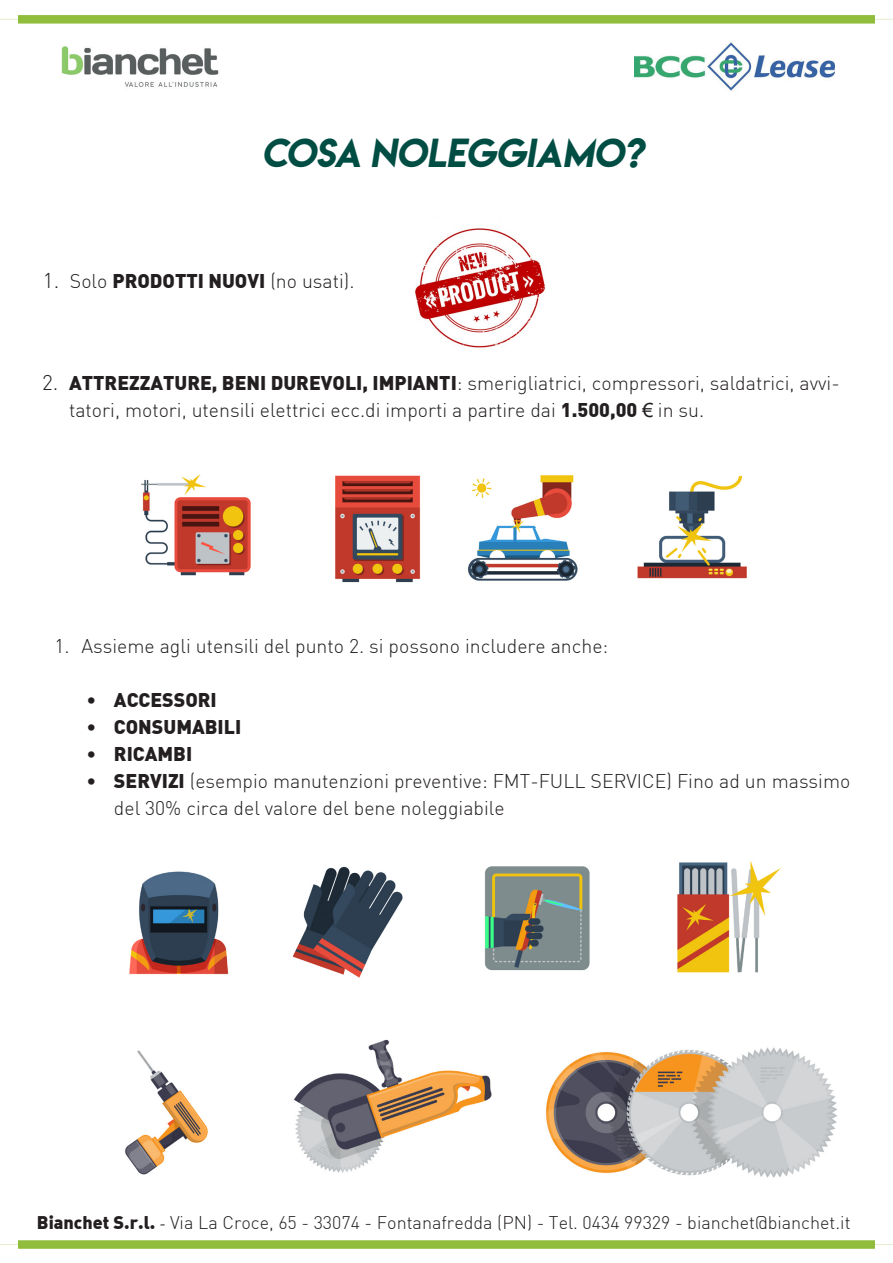
<style>
.page{position:relative;width:893px;height:1263px;background:#fff}
.page>*{position:absolute;margin:0;border:0;box-sizing:border-box;transform-origin:0 0}
.t1{font:italic 36px "Lemon Milk";color:#004d43}
.t2{font:300 19.5px/27px "DIN";color:#231f20}
.t3{font:900 19.5px "DIN";color:#231f20}
.t4{font:300 18px "DIN";color:#231f20}
.s1{font-size:21px}
.s2{font-weight:900}
.s3{font-family:"Arial";font-weight:400}
.s4{font-family:"DIN Alternate";font-weight:900}
.s5{font-family:"Minion Pro";font-weight:400}
</style>
<div class="page">
<svg style="left:0;top:15px;width:893px;height:9px"></svg>
<svg style="left:0;top:1240px;width:893px;height:9px"></svg>
<img style="left:61px;top:46px;width:158px;height:41px">
<img style="left:635px;top:42px;width:199px;height:49px">
<img style="left:415px;top:228px;width:130px;height:120px">
<img style="left:141px;top:474px;width:110px;height:102px">
<img style="left:335px;top:475px;width:86px;height:108px">
<img style="left:468px;top:475px;width:279px;height:106px">
<img style="left:129px;top:866px;width:274px;height:112px">
<img style="left:484px;top:866px;width:106px;height:105px">
<img style="left:677px;top:861px;width:104px;height:112px">
<img style="left:125px;top:1050px;width:83px;height:125px">
<img style="left:294px;top:1040px;width:198px;height:133px">
<img style="left:545px;top:1047px;width:292px;height:131px">
<p class="t1" style="left:262px;top:127px;width:391px">COSA NOLEGGIAMO?</p>
<p class="t2" style="left:43px;top:267px;width:313px"><span class="s1">1.</span> Solo <span class="s2">PRODOTTI NUOVI</span> (no usati).</p>
<p class="t2" style="left:69px;top:369px;width:772px;text-indent:-27px"><span class="s1">2.</span> <span class="s2">ATTREZZATURE, BENI DUREVOLI, IMPIANTI</span>: smerigliatrici, compressori, saldatrici, avvi&shy;tatori, motori, utensili elettrici ecc.di importi a partire dai <span class="s2">1.500,00</span> <span class="s3">€</span> in su.</p>
<p class="t2" style="left:54px;top:632px;width:555px">1. Assieme agli utensili del punto 2. si possono includere anche:</p>
<p class="t3" style="left:87px;top:686px;width:131px">• ACCESSORI</p>
<p class="t3" style="left:87px;top:713px;width:156px">• CONSUMABILI</p>
<p class="t3" style="left:87px;top:740px;width:107px">• RICAMBI</p>
<p class="t2" style="left:114px;top:767px;width:738px;text-indent:-27px"><span class="s2">• SERVIZI</span> (esempio manutenzioni preventive: FMT-FULL SERVICE) Fino ad un massimo del 30% circa del valore del bene noleggiabile</p>
<p class="t4" style="left:37px;top:1211px;width:815px"><span class="s4">Bianchet S.r.l.</span> <span class="s5">-</span> Via La Croce, 65 - 33074 - Fontanafredda (PN) - Tel. 0434 99329 - bianchet@bianchet.it</p>
</div>
